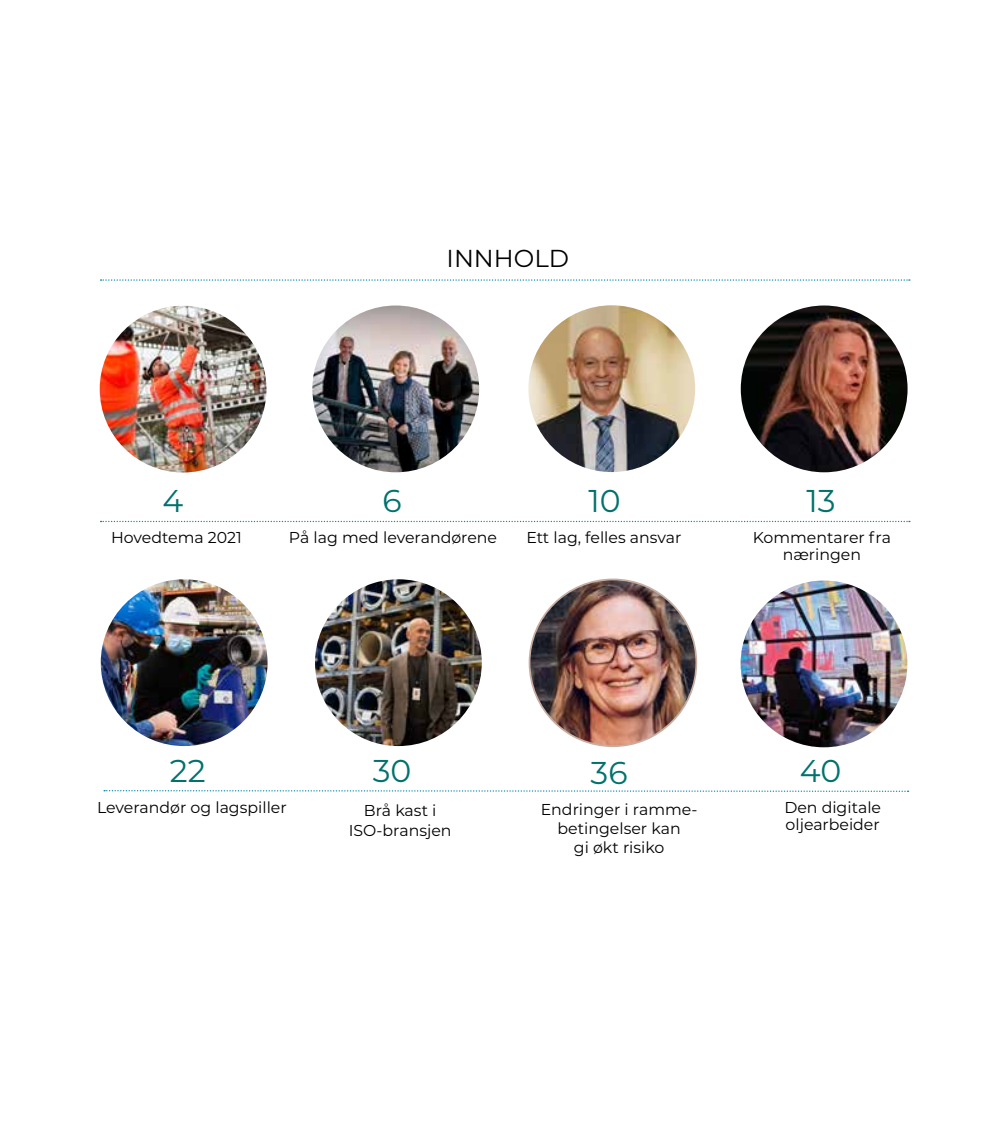
<style>
.page{position:relative;width:993px;height:1122px;background:#fff}
.page>*{position:absolute;margin:0;border:0;box-sizing:border-box;transform-origin:0 0}
.t1{font:31.5px "Montserrat";color:#00726c}
.t2{font:24.5px "Montserrat";color:#000}
.t3{font:15.75px/19.2px "Montserrat";color:#000;text-align:center}
</style>
<div class="page">
<img style="left:528px;top:305px;width:167px;height:167px;border-radius:83px">
<img style="left:101px;top:579px;width:166px;height:166px;border-radius:83px">
<img style="left:315px;top:579px;width:166px;height:166px;border-radius:83px">
<img style="left:312px;top:305px;width:167px;height:167px;border-radius:83px">
<img style="left:740px;top:305px;width:167px;height:167px;border-radius:83px">
<svg style="left:100px;top:520px;width:809px;height:2px"></svg>
<svg style="left:104px;top:790px;width:804px;height:2px"></svg>
<img style="left:100px;top:305px;width:166px;height:167px;border-radius:83px">
<img style="left:740px;top:580px;width:167px;height:167px;border-radius:83px">
<img style="left:529px;top:579px;width:167px;height:167px;border-radius:83px">
<svg style="left:100px;top:279px;width:809px;height:1px"></svg>
<h2 class="t2" style="left:446px;top:241px;width:124px">INNHOLD</h2>
<h1 class="t1" style="left:162px;top:478px;width:22px">4</h1>
<p class="t3" style="left:111px;top:527px;width:132px">Hovedtema 2021</p>
<h1 class="t1" style="left:382px;top:478px;width:21px">6</h1>
<p class="t3" style="left:289px;top:527px;width:209px">På lag med leverandørene</p>
<h1 class="t1" style="left:588px;top:478px;width:34px">10</h1>
<p class="t3" style="left:526px;top:527px;width:156px">Ett lag, felles ansvar</p>
<h1 class="t1" style="left:806px;top:478px;width:31px">13</h1>
<p class="t3" style="left:752px;top:528px;width:140px;line-height:17px">Kommentarer fra næringen</p>
<h1 class="t1" style="left:170px;top:748px;width:37px">22</h1>
<p class="t3" style="left:97px;top:796px;width:191px">Leverandør og lagspiller</p>
<h1 class="t1" style="left:373px;top:748px;width:40px">30</h1>
<p class="t3" style="left:348px;top:800px;width:104px">Brå kast i<br>ISO-bransjen</p>
<h1 class="t1" style="left:590px;top:751px;width:38px">36</h1>
<p class="t3" style="left:540px;top:798px;width:158px">Endringer i ramme&shy;betingelser kan<br>gi økt risiko</p>
<h1 class="t1" style="left:799px;top:748px;width:43px">40</h1>
<p class="t3" style="left:784px;top:798px;width:98px;line-height:17px;text-align:left">Den digitale oljearbeider</p>
</div>
